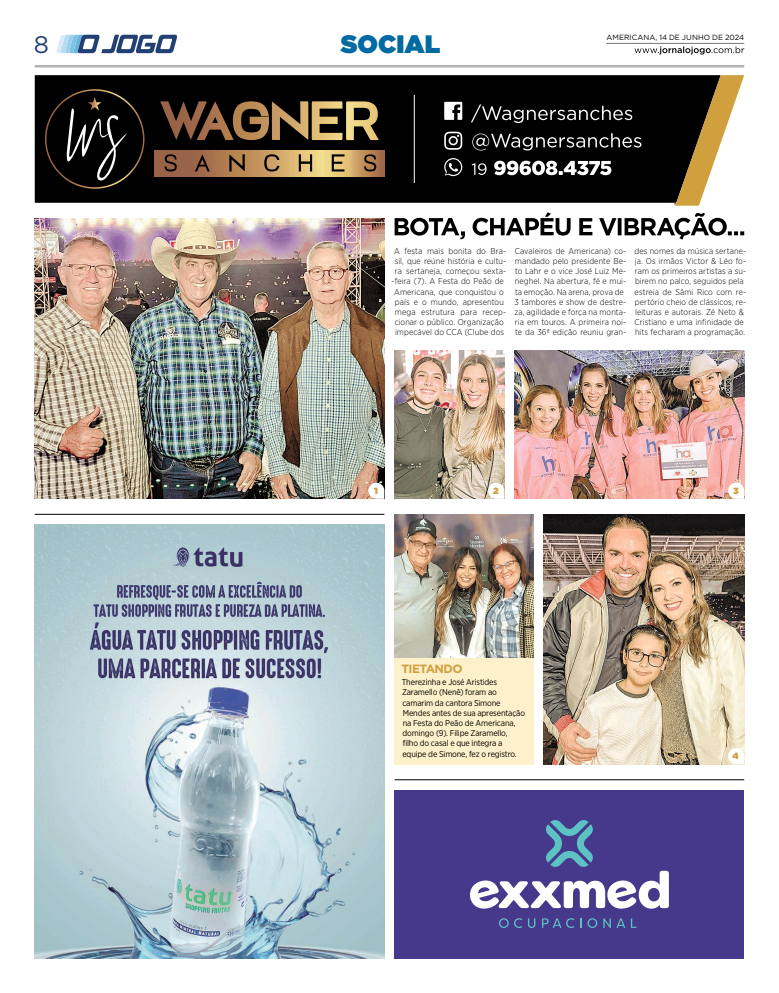
<style>
.page{position:relative;width:779px;height:993px;background:#fff}
.page>*{position:absolute;margin:0;border:0;box-sizing:border-box;transform-origin:0 0}
.t1{font:900 25.2px "Gotham";letter-spacing:.005em;color:#006aa2}
.t2{font:24px "Gotham";color:#224073}
.t3{font:700 12px "Gotham";letter-spacing:-.05em;color:#d0a03f}
.t4{font:900 9px "Gotham";color:#d0a03f}
.t5{font:300 8.5px/10.2px "Gotham Narrow";letter-spacing:.01em;color:#000}
.t6{font:8.5px/10.2px "Gotham Narrow";letter-spacing:-.015em;color:#000}
.t7{font:7.5px "Gotham";letter-spacing:.005em;color:#000}
</style>
<div class="page">
<hr style="left:606px;top:43px;width:137px;height:1px;background:#767676">
<hr style="left:35px;top:65px;width:708px;height:2px;background:#b3b3b3">
<svg style="left:634px;top:46px;width:109px;height:8px"></svg>
<svg style="left:56px;top:35px;width:121px;height:18px"></svg>
<div style="left:35px;top:75px;width:638px;height:128px;background:#000"></div>
<hr style="left:413px;top:95px;width:1px;height:88px;background:#fff">
<svg style="left:160px;top:101px;width:218px;height:39px;background:#685234"></svg>
<svg style="left:155px;top:151px;width:229px;height:25px;background:#ba8c5b"></svg>
<svg style="left:164px;top:154px;width:212px;height:17px;background:#a27e51"></svg>
<svg style="left:45px;top:89px;width:99px;height:100px;background:#1b1816"></svg>
<svg style="left:444px;top:102px;width:197px;height:74px;background:#2e2e2e"></svg>
<svg style="left:673px;top:75px;width:70px;height:131px"></svg>
<img style="left:35px;top:524px;width:349px;height:433px">
<div style="left:394px;top:789px;width:349px;height:168px;background:#46388a"></div>
<svg style="left:469px;top:820px;width:199px;height:89px"></svg>
<svg style="left:499px;top:918px;width:36px;height:9px"></svg>
<svg style="left:542px;top:918px;width:39px;height:9px"></svg>
<svg style="left:587px;top:918px;width:10px;height:9px"></svg>
<svg style="left:603px;top:918px;width:7px;height:9px"></svg>
<svg style="left:617px;top:918px;width:19px;height:9px"></svg>
<hr style="left:394px;top:779px;width:349px;height:1px;background:#000">
<hr style="left:35px;top:514px;width:349px;height:1px;background:#000">
<div style="left:394px;top:657px;width:139px;height:107px;background:#fef0ca"></div>
<svg style="left:394px;top:212px;width:349px;height:27px"></svg>
<img style="left:394px;top:514px;width:139px;height:143px">
<img style="left:35px;top:218px;width:349px;height:280px">
<img style="left:514px;top:351px;width:229px;height:147px">
<img style="left:394px;top:351px;width:110px;height:147px">
<img style="left:543px;top:514px;width:200px;height:250px">
<svg style="left:368px;top:482px;width:16px;height:16px"></svg>
<svg style="left:727px;top:482px;width:16px;height:16px"></svg>
<svg style="left:488px;top:482px;width:16px;height:16px"></svg>
<svg style="left:727px;top:747px;width:16px;height:17px"></svg>
<h2 class="t2" style="left:34px;top:29px;width:17px">8</h2>
<h1 class="t1" style="left:341px;top:26px;width:101px">SOCIAL</h1>
<p class="t7" style="left:606px;top:33px;width:139px">AMERICANA, 14 DE JUNHO DE 2024</p>
<p class="t5" style="left:391px;top:245px;width:116px;text-align:center">A festa mais bonita do Bra&shy;sil, que reúne história e cultu&shy;ra sertaneja, começou sexta--feira (7). A Festa do Peão de<br>Americana, que conquistou o país e o mundo, apresentou mega estrutura para recep&shy;cionar o público. Organização impecável do CCA (Clube dos</p>
<p class="t5" style="left:514px;top:245px;width:113px">Cavaleiros de Americana) co&shy;mandado pelo presidente Be&shy;to Lahr e o vice José Luiz Me&shy;neghel. Na abertura, fé e mui&shy;ta emoção. Na arena, prova de<br>3 tambores e show de destre&shy;za, agilidade e força na monta&shy;ria em touros. A primeira noi&shy;te da 36ª edição reuniu gran-</p>
<p class="t5" style="left:634px;top:245px;width:113px">des nomes da música sertane&shy;ja. Os irmãos Victor &amp; Léo fo&shy;ram os primeiros artistas a su&shy;birem no palco, seguidos pela estreia de Sâmi Rico com re&shy;pertório cheio de clássicos, re&shy;leituras e autorais. Zé Neto &amp;<br>Cristiano e uma infinidade de hits fecharam a programação.</p>
<p class="t4" style="left:374px;top:484px;width:5px">1</p>
<p class="t4" style="left:493px;top:484px;width:7px">2</p>
<p class="t4" style="left:732px;top:484px;width:7px">3</p>
<h3 class="t3" style="left:401px;top:661px;width:63px">TIETANDO</h3>
<p class="t6" style="left:401px;top:676px;width:125px">Therezinha e José Aristides<br>Zaramello (Nenê) foram ao camarim da cantora Simone<br>Mendes antes de sua apresentação na Festa do Peão de Americana, domingo (9). Filipe Zaramello,<br>filho do casal e que integra a equipe de Simone, fez o registro.</p>
<p class="t4" style="left:732px;top:749px;width:8px">4</p>
</div>
